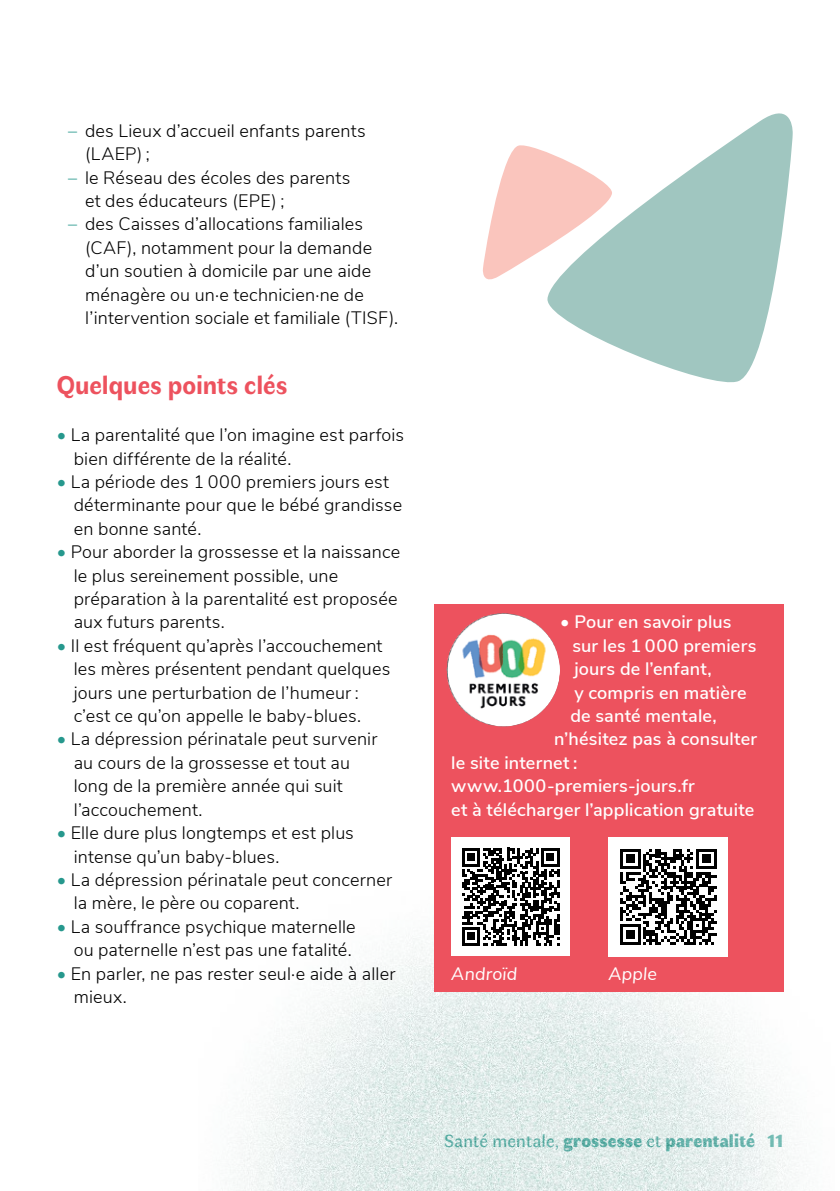
<style>
.page{position:relative;width:840px;height:1191px;background:#fff}
.page>*{position:absolute;margin:0;border:0;box-sizing:border-box;transform-origin:0 0}
.T1{font:700 26px "Faune Text";letter-spacing:-.005em;color:#ed525e}
.puce1{font:300 18px/23.4px "Nunito Sans";letter-spacing:.01em;color:#000}
.encadré2{font:600 18px "Nunito Sans";letter-spacing:.01em;color:#fff}
.t1{font:900 18px "Faune Display";letter-spacing:.01em;color:#26988d}
.encadré2-2{font:italic 18px "Nunito Sans";letter-spacing:.01em;color:#fff}
.s1{color:#26988d}
.s2{font-family:"Faune Text";font-weight:400}
</style>
<div class="page">
<img style="left:233px;top:890px;width:566px;height:301px">
<svg style="left:547px;top:113px;width:245px;height:270px;fill:#a0c6c0"></svg>
<svg style="left:483px;top:141px;width:130px;height:144px"></svg>
<div style="left:434px;top:604px;width:348px;height:223px;background:#ed525e"></div>
<div style="left:434px;top:815px;width:348px;height:36px;background:#ed525e"></div>
<div style="left:434px;top:838px;width:348px;height:36px;background:#ed525e"></div>
<div style="left:434px;top:862px;width:348px;height:36px;background:#ed525e"></div>
<div style="left:434px;top:885px;width:348px;height:36px;background:#ed525e"></div>
<div style="left:434px;top:909px;width:348px;height:35px;background:#ed525e"></div>
<div style="left:434px;top:932px;width:348px;height:36px;background:#ed525e"></div>
<div style="left:434px;top:955px;width:348px;height:36px;background:#ed525e"></div>
<div style="left:451px;top:837px;width:119px;height:119px;background:#fff"></div>
<svg style="left:462px;top:848px;width:97px;height:97px"></svg>
<div style="left:608px;top:837px;width:119px;height:119px;background:#fff"></div>
<svg style="left:620px;top:849px;width:96px;height:95px"></svg>
<img style="left:446px;top:613px;width:90px;height:113px">
<p class="puce1" style="left:85px;top:118px;width:282px;text-indent:-17px"><span class="s1">–</span> des Lieux d’accueil enfants parents (LAEP) ;</p>
<p class="puce1" style="left:85px;top:165px;width:267px;text-indent:-17px"><span class="s1">–</span> le Réseau des écoles des parents et des éducateurs (EPE) ;</p>
<p class="puce1" style="left:85px;top:211px;width:314px;text-indent:-17px"><span class="s1">–</span> des Caisses d’allocations familiales (CAF), notamment pour la demande d’un soutien à domicile par une aide ménagère ou un·e technicien·ne de l’intervention sociale et familiale (TISF).</p>
<p class="T1" style="left:57px;top:367px;width:232px">Quelques points clés</p>
<p class="puce1" style="left:74px;top:422px;width:332px;text-indent:-17px"><span class="s1">•</span> La parentalité que l’on imagine est parfois bien différente de la réalité.</p>
<p class="puce1" style="left:74px;top:469px;width:330px;text-indent:-17px"><span class="s1">•</span> La période des 1 000 premiers jours est déterminante pour que le bébé grandisse en bonne santé.</p>
<p class="puce1" style="left:74px;top:539px;width:328px;text-indent:-17px"><span class="s1">•</span> Pour aborder la grossesse et la naissance le plus sereinement possible, une préparation à la parentalité est proposée aux futurs parents.</p>
<p class="puce1" style="left:74px;top:633px;width:318px;text-indent:-17px"><span class="s1">•</span> Il est fréquent qu’après l’accouchement les mères présentent pendant quelques jours une perturbation de l’humeur : c’est ce qu’on appelle le baby-blues.</p>
<p class="puce1" style="left:74px;top:726px;width:305px;text-indent:-17px"><span class="s1">•</span> La dépression périnatale peut survenir au cours de la grossesse et tout au long de la première année qui suit l’accouchement.</p>
<p class="puce1" style="left:74px;top:820px;width:281px;text-indent:-17px"><span class="s1">•</span> Elle dure plus longtemps et est plus intense qu’un baby-blues.</p>
<p class="puce1" style="left:74px;top:867px;width:320px;text-indent:-17px"><span class="s1">•</span> La dépression périnatale peut concerner la mère, le père ou coparent.</p>
<p class="puce1" style="left:57px;top:913px;width:300px;text-align:right"><span class="s1">•</span> La souffrance psychique maternelle ou paternelle n’est pas une fatalité.</p>
<p class="puce1" style="left:74px;top:960px;width:323px;text-indent:-17px"><span class="s1">•</span> En parler, ne pas rester seul·e aide à aller mieux.</p>
<p class="encadré2" style="left:560px;top:609px;width:173px">• Pour en savoir plus</p>
<p class="encadré2" style="left:572px;top:632px;width:185px">sur les 1 000 premiers</p>
<p class="encadré2" style="left:574px;top:656px;width:139px">jours de l’enfant,</p>
<p class="encadré2" style="left:574px;top:679px;width:174px">y compris en matière</p>
<p class="encadré2" style="left:570px;top:702px;width:148px">de santé mentale,</p>
<p class="encadré2" style="left:554px;top:726px;width:204px">n’hésitez pas à consulter</p>
<p class="encadré2" style="left:451px;top:749px;width:127px">le site internet :</p>
<p class="encadré2" style="left:451px;top:773px;width:245px">www.1000-premiers-jours.fr</p>
<p class="encadré2" style="left:451px;top:796px;width:304px">et à télécharger l’application gratuite</p>
<p class="encadré2-2" style="left:451px;top:960px;width:68px">Androïd</p>
<p class="encadré2-2" style="left:608px;top:960px;width:50px">Apple</p>
<p class="t1" style="left:444px;top:1127px;width:340px"><span class="s2">Santé mentale,</span> grossesse <span class="s2">et</span> parentalité 11</p>
</div>
